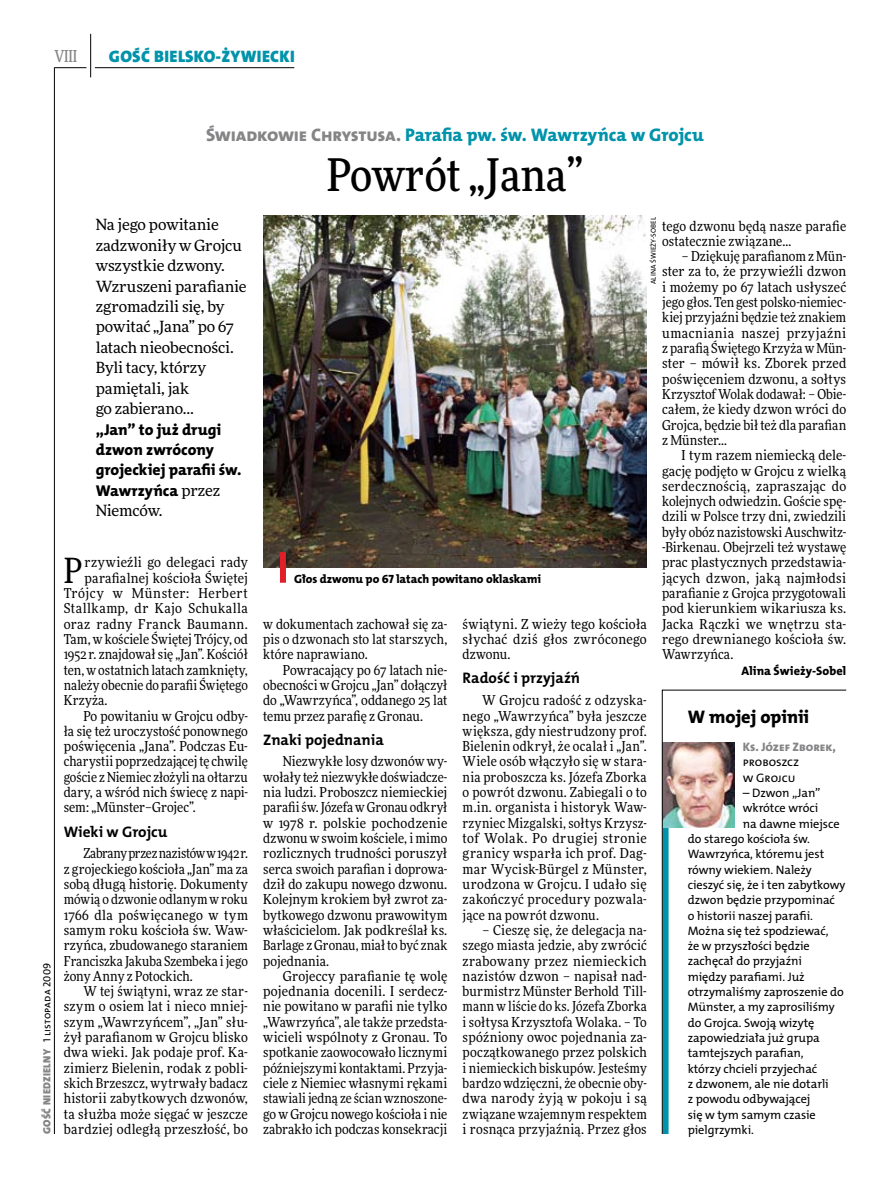
<style>
.page{position:relative;width:893px;height:1191px;background:#fff}
.page>*{position:absolute;margin:0;border:0;box-sizing:border-box;transform-origin:0 0}
.t1{font:500 45px "Freeday Narrow";color:#000}
.t2{font:34.8px "Freeday Narrow News";color:#000}
.t3{font:18.3px "The Mix HP8 Ex Bld";letter-spacing:-.01em;color:#0093aa}
.t4{font:18.3px "The Mix HP8 Ex Bld";letter-spacing:.005em;color:#000}
.t5{font:16.65px "The Mix HP9 Blk";letter-spacing:.02em;color:#0093aa}
.t6{font:500 16.5px "Freeday Narrow";color:#858486;scale:.9 1}
.t7{font:15.75px/20.4px "The Mix HP8 Ex Bld";color:#000}
.t8{font:15.45px/20.4px "Freeday News";letter-spacing:-.01em;color:#000}
.t9{font:15.3px "The Mix HP7 Bld";color:#000}
.t10{font:13.65px/15.3px "Freeday Narrow News";letter-spacing:.01em;color:#000;text-align:justify}
.t11{font:13.65px "Freeday Narrow News";letter-spacing:.03em;color:#000}
.t12{font:13.65px "Freeday Narrow News";letter-spacing:.04em;color:#000}
.t13{font:12.3px/15.3px "The Mix HP5 Plain";letter-spacing:-.005em;color:#000}
.t14{font:12.3px "The Mix HP8 Ex Bld";letter-spacing:.015em;color:#000}
.t15{font:12.3px "The Mix HP8 Ex Bld";letter-spacing:-.005em;color:#858486}
.t16{font:12px "The Mix HP8 Ex Bld";letter-spacing:-.005em;color:#000}
.t17{font:10.5px "The Mix HP9 Blk";letter-spacing:.025em;color:#858486}
.t18{font:7.2px "The Mix HP5 Plain";letter-spacing:.025em;color:#000}
.s1{font-family:"The Mix HP5 Plain";color:#000}
.s2{color:#858486}
.s3{font-family:"Freeday News";font-size:15.45px}
</style>
<div class="page">
<hr style="left:54px;top:67px;width:1px;height:1067px;background:#000">
<hr style="left:90px;top:34px;width:1px;height:43px;background:#000">
<hr style="left:54px;top:67px;width:32px;height:1px;background:#000">
<hr style="left:95px;top:67px;width:199px;height:1px;background:#000">
<img style="left:263px;top:215px;width:384px;height:352px">
<div style="left:280px;top:552px;width:6px;height:31px;background:#df1f2a"></div>
<svg style="left:662px;top:689px;width:185px;height:445px"></svg>
<p class="t6" style="left:54px;top:46px;width:27px">VIII</p>
<p class="t5" style="left:109px;top:46px;width:187px">GOŚĆ BIELSKO-ŻYWIECKI</p>
<p class="t17" style="left:40px;top:1134px;width:173px;rotate:-90deg">GOŚĆ NIEDZIELNY <span class="s1">1 listopada 2009</span></p>
<h3 class="t3" style="left:206px;top:123px;width:499px"><span class="s2">Świadkowie Chrystusa.</span> Parafia pw. św. Wawrzyńca w Grojcu</h3>
<h1 class="t1" style="left:327px;top:147px;width:258px">Powrót „Jana”</h1>
<p class="t8" style="left:96px;top:214px;width:153px">Na jego powitanie zadzwoniły w Grojcu wszystkie dzwony.<br>Wzruszeni parafianie zgromadzili się, by powitać „Jana” po 67 latach nieobecności.<br>Byli tacy, którzy pamiętali, jak<br>go zabierano…</p>
<p class="t7" style="left:96px;top:419px;width:147px">„Jan” to już drugi dzwon zwrócony grojeckiej parafii św.<br>Wawrzyńca <span class="s3">przez</span></p>
<p class="t8" style="left:96px;top:500px;width:69px">Niemców.</p>
<h2 class="t2" style="left:64px;top:549px;width:20px">P</h2>
<p class="t10" style="left:85px;top:555px;width:165px">rzywieźli go delegaci rady</p>
<p class="t10" style="left:85px;top:570px;width:165px">parafialnej kościoła Świętej</p>
<p class="t12" style="left:64px;top:585px;width:186px">Trójcy w Münster: Herbert</p>
<p class="t11" style="left:64px;top:600px;width:186px">Stallkamp, dr Kajo Schukalla</p>
<p class="t11" style="left:64px;top:615px;width:186px">oraz radny Franck Baumann.</p>
<p class="t10" style="left:64px;top:631px;width:186px">Tam, w kościele Świętej Trójcy, od</p>
<p class="t10" style="left:64px;top:646px;width:186px">1952 r. znajdował się „Jan”. Kościół</p>
<p class="t10" style="left:64px;top:662px;width:186px">ten, w ostatnich latach zamknięty,</p>
<p class="t10" style="left:64px;top:677px;width:186px">należy obecnie do parafii Świętego</p>
<p class="t10" style="left:64px;top:692px;width:45px">Krzyża.</p>
<p class="t10" style="left:83px;top:708px;width:166px">Po powitaniu w Grojcu odby-</p>
<p class="t10" style="left:64px;top:723px;width:186px">ła się też uroczystość ponownego</p>
<p class="t10" style="left:64px;top:738px;width:186px">poświęcenia „Jana”. Podczas Eu-</p>
<p class="t10" style="left:64px;top:754px;width:186px">charystii poprzedzającej tę chwilę</p>
<p class="t10" style="left:64px;top:769px;width:186px">goście z Niemiec złożyli na ołtarzu</p>
<p class="t10" style="left:64px;top:784px;width:186px">dary, a wśród nich świecę z napi-</p>
<p class="t10" style="left:64px;top:799px;width:134px">sem: „Münster–Grojec”.</p>
<p class="t9" style="left:64px;top:821px;width:105px">Wieki w Grojcu</p>
<p class="t10" style="left:64px;top:845px;width:186px;text-indent:20px">Zabrany przez nazistów w1942 r. z grojeckiego kościoła „Jan” ma za sobą długą historię. Dokumenty mówią o dzwonie odlanym w roku 1766 dla poświęcanego w tym samym roku kościoła św. Waw&shy;rzyńca, zbudowanego staraniem Franciszka Jakuba Szembeka i jego żony Anny z Potockich.</p>
<p class="t10" style="left:64px;top:983px;width:186px;text-indent:20px">W tej świątyni, wraz ze star&shy;szym o osiem lat i nieco mniej&shy;szym „Wawrzyńcem”, „Jan” słu&shy;żył parafianom w Grojcu blisko dwa wieki. Jak podaje prof. Ka&shy;zimierz Bielenin, rodak z pobli&shy;skich Brzeszcz, wytrwały badacz historii zabytkowych dzwonów, ta służba może sięgać w jeszcze bardziej odległą przeszłość, bo</p>
<p class="t18" style="left:649px;top:284px;width:69px;rotate:-90deg">Alina Świeży-Sobel</p>
<p class="t10" style="left:662px;top:218px;width:186px">tego dzwonu będą nasze parafie ostatecznie związane…</p>
<p class="t10" style="left:662px;top:248px;width:186px;text-indent:20px">– Dziękuję parafianom z Mün&shy;ster za to, że przywieźli dzwon i możemy po 67 latach usłyszeć jego głos. Ten gest polsko-niemiec&shy;kiej przyjaźni będzie też znakiem umacniania naszej przyjaźni z parafią Świętego Krzyża w Mün&shy;ster – mówił ks. Zborek przed poświęceniem dzwonu, a sołtys Krzysztof Wolak dodawał: – Obie&shy;całem, że kiedy dzwon wróci do Grojca, będzie bił też dla parafian z Münster…</p>
<p class="t10" style="left:662px;top:447px;width:186px;text-indent:20px">I tym razem niemiecką dele&shy;gację podjęto w Grojcu z wielką serdecznością, zapraszając do kolejnych odwiedzin. Goście spę&shy;dzili w Polsce trzy dni, zwiedzili były obóz nazistowski Auschwitz--Birkenau. Obejrzeli też wystawę prac plastycznych przedstawia&shy;jących dzwon, jaką najmłodsi parafianie z Grojca przygotowali pod kierunkiem wikariusza ks.<br>Jacka Rączki we wnętrzu sta&shy;rego drewnianego kościoła św.<br>Wawrzyńca.</p>
<p class="t14" style="left:741px;top:662px;width:106px">Alina Świeży-Sobel</p>
<p class="t16" style="left:294px;top:571px;width:248px">Głos dzwonu po 67 latach powitano oklaskami</p>
<p class="t10" style="left:263px;top:616px;width:186px">w dokumentach zachował się za&shy;pis o dzwonach sto lat starszych, które naprawiano.</p>
<p class="t10" style="left:263px;top:662px;width:186px;text-indent:20px">Powracający po 67 latach nie&shy;obecności w Grojcu „Jan” dołączył do „Wawrzyńca”, oddanego 25 lat temu przez parafię z Gronau.</p>
<p class="t9" style="left:263px;top:729px;width:122px">Znaki pojednania</p>
<p class="t10" style="left:263px;top:754px;width:186px;text-indent:20px">Niezwykłe losy dzwonów wy&shy;wołały też niezwykłe doświadcze&shy;nia ludzi. Proboszcz niemieckiej parafii św. Józefa w Gronau odkrył w 1978 r. polskie pochodzenie dzwonu w swoim kościele, i mimo rozlicznych trudności poruszył serca swoich parafian i doprowa&shy;dził do zakupu nowego dzwonu.<br>Kolejnym krokiem był zwrot za&shy;bytkowego dzwonu prawowitym właścicielom. Jak podkreślał ks.<br>Barlage zGronau, miał to być znak pojednania.</p>
<p class="t10" style="left:263px;top:968px;width:186px;text-indent:20px">Grojeccy parafianie tę wolę pojednania docenili. I serdecz&shy;nie powitano w parafii nie tylko „Wawrzyńca”, ale także przedsta&shy;wicieli wspólnoty z Gronau. To spotkanie zaowocowało licznymi późniejszymi kontaktami. Przyja&shy;ciele z Niemiec własnymi rękami stawiali jedną ze ścian wznoszone&shy;go w Grojcu nowego kościoła i nie zabrakło ich podczas konsekracji</p>
<p class="t10" style="left:463px;top:616px;width:186px">świątyni. Z wieży tego kościoła słychać dziś głos zwróconego dzwonu.</p>
<p class="t9" style="left:463px;top:668px;width:119px">Radość i przyjaźń</p>
<p class="t10" style="left:463px;top:692px;width:186px;text-indent:20px">W Grojcu radość z odzyska&shy;nego „Wawrzyńca” była jeszcze większa, gdy niestrudzony prof.<br>Bielenin odkrył, że ocalał i „Jan”.<br>Wiele osób włączyło się w stara&shy;nia proboszcza ks. Józefa Zborka o powrót dzwonu. Zabiegali o to m.in. organista i historyk Waw&shy;rzyniec Mizgalski, sołtys Krzysz&shy;tof Wolak. Po drugiej stronie granicy wsparła ich prof. Dag&shy;mar Wycisk-Bürgel z Münster, urodzona w Grojcu. I udało się zakończyć procedury pozwala&shy;jące na powrót dzwonu.</p>
<p class="t10" style="left:463px;top:922px;width:186px;text-indent:20px">– Cieszę się, że delegacja na&shy;szego miasta jedzie, aby zwrócić zrabowany przez niemieckich nazistów dzwon – napisał nad&shy;burmistrz Münster Berhold Till&shy;mann w liście do ks. Józefa Zborka i sołtysa Krzysztofa Wolaka. – To spóźniony owoc pojednania za&shy;początkowanego przez polskich i niemieckich biskupów. Jesteśmy bardzo wdzięczni, że obecnie oby&shy;dwa narody żyją w pokoju i są związane wzajemnym respektem i rosnąca przyjaźnią. Przez głos</p>
<h3 class="t4" style="left:688px;top:705px;width:122px">W mojej opinii</h3>
<p class="t15" style="left:743px;top:739px;width:95px">Ks. Józef Zborek,</p>
<p class="t13" style="left:743px;top:754px;width:58px">proboszcz w Grojcu</p>
<p class="t13" style="left:743px;top:785px;width:79px">– Dzwon „Jan”</p>
<p class="t13" style="left:743px;top:800px;width:77px">wkrótce wróci</p>
<p class="t13" style="left:743px;top:816px;width:98px">na dawne miejsce</p>
<p class="t13" style="left:688px;top:831px;width:124px">do starego kościoła św.</p>
<p class="t13" style="left:688px;top:846px;width:138px">Wawrzyńca, któremu jest</p>
<p class="t13" style="left:688px;top:862px;width:126px">równy wiekiem. N ależy</p>
<p class="t13" style="left:688px;top:877px;width:159px">cieszyć się, że i ten zabytkowy</p>
<p class="t13" style="left:688px;top:892px;width:149px">dzwon będzie przypominać</p>
<p class="t13" style="left:688px;top:908px;width:127px">o historii naszej parafii.</p>
<p class="t13" style="left:688px;top:923px;width:142px">Można się też spodziewać,</p>
<p class="t13" style="left:688px;top:938px;width:124px">że w przyszłości będzie</p>
<p class="t13" style="left:688px;top:953px;width:116px">zachęcał do przyjaźni</p>
<p class="t13" style="left:688px;top:969px;width:118px">między parafiami. Już</p>
<p class="t13" style="left:688px;top:984px;width:158px">otrzymaliśmy zaproszenie do</p>
<p class="t13" style="left:688px;top:999px;width:149px">Münster, a my zaprosiliśmy</p>
<p class="t13" style="left:688px;top:1015px;width:128px">do Grojca. Swoją wizytę</p>
<p class="t13" style="left:688px;top:1030px;width:134px">zapowiedziała już grupa</p>
<p class="t13" style="left:688px;top:1045px;width:118px">tamtejszych parafian,</p>
<p class="t13" style="left:688px;top:1061px;width:131px">którzy chcieli przyjechać</p>
<p class="t13" style="left:688px;top:1076px;width:143px">z dzwonem, ale nie dotarli</p>
<p class="t13" style="left:688px;top:1091px;width:124px">z powodu odbywającej</p>
<p class="t13" style="left:688px;top:1106px;width:130px">się w tym samym czasie</p>
<p class="t13" style="left:688px;top:1122px;width:68px">pielgrzymki.</p>
</div>
